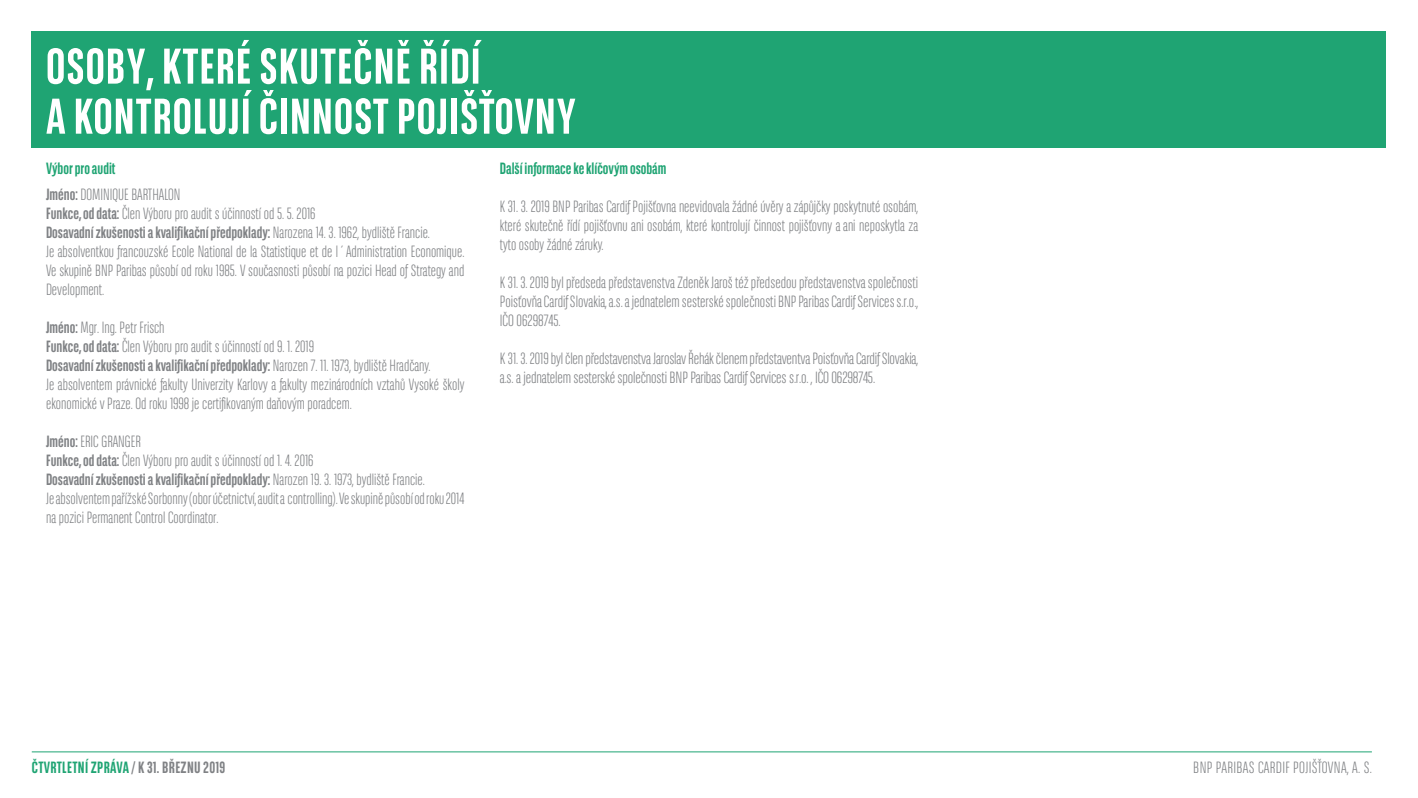
<style>
.page{position:relative;width:1418px;height:798px;background:#fff}
.page>*{position:absolute;margin:0;border:0;box-sizing:border-box;transform-origin:0 0}
.t1{font:700 50px/50px "BNPP Sans Condensed";letter-spacing:.02em;color:#fff}
.t2{font:300 16.25px/19px "BNPP Sans Condensed";color:#808285}
.t3{font:700 16.25px "BNPP Sans Condensed";letter-spacing:.02em;color:#1fa473}
.t4{font:300 16.25px "BNPP Sans Condensed";letter-spacing:.02em;color:#808285}
.t5{font:700 16.25px "BNPP Sans Condensed";color:#1fa473}
.s1{font-weight:700;color:#1fa473}
.s2{font-weight:700}
.s3{color:#808285}
</style>
<div class="page">
<hr style="left:32px;top:751px;width:1339px;height:1px;background:#1fa473">
<div style="left:32px;top:32px;width:1354px;height:116px;background:#1fa473"></div>
<h1 class="t1" style="left:46px;top:41px;width:531px">OSOBY, KTERÉ SKUTEČNĚ ŘÍDÍ<br>AKONTROLUJÍ ČINNOST POJIŠŤOVNY</h1>
<p class="t2" style="left:46px;top:154px;width:136px;line-height:26.1px"><span class="s1">Výbor pro audit<br></span><span class="s2">Jméno:</span> DOMINIQUE BARTHALON</p>
<p class="t2" style="left:46px;top:203px;width:420px"><span class="s2">Funkce, od data:</span> Člen Výboru pro audit s účinností od 5. 5. 2016<br><span class="s2">Dosavadní zkušenosti akvalifikační předpoklady:</span> Narozena 14. 3. 1962, bydliště Francie.<br>Je absolventkou francouzské Ecole National de la Statistique et de l´Administration Economique.<br>Ve skupině BNP Paribas působí od roku 1985. V současnosti působí na pozici Head of Strategy and Development.</p>
<p class="t2" style="left:46px;top:317px;width:420px"><span class="s2">Jméno:</span> Mgr. Ing. Petr Frisch<br><span class="s2">Funkce, od data:</span> Člen Výboru pro audit s účinností od 9. 1. 2019<br><span class="s2">Dosavadní zkušenosti akvalifikační předpoklady:</span> Narozen 7. 11. 1973, bydliště Hradčany.<br>Je absolventem právnické fakulty Univerzity Karlovy a fakulty mezinárodních vztahů Vysoké školy ekonomické v Praze. Od roku 1998 je certifikovaným daňovým poradcem.</p>
<p class="t2" style="left:46px;top:431px;width:420px"><span class="s2">Jméno:</span> ERIC GRANGER<br><span class="s2">Funkce, od data:</span> Člen Výboru pro audit s účinností od 1. 4. 2016<br><span class="s2">Dosavadní zkušenosti akvalifikační předpoklady:</span> Narozen 19. 3. 1973, bydliště Francie.<br>Je absolventem pařížské Sorbonny (obor účetnictví, audit a controlling). Ve skupině působí od roku 2014 na pozici Permanent Control Coordinator.</p>
<p class="t5" style="left:500px;top:158px;width:168px">Další informace ke klíčovým osobám</p>
<p class="t2" style="left:500px;top:196px;width:420px;text-align:justify">K 31. 3. 2019 BNP Paribas Cardif Pojišťovna neevidovala žádné úvěry a zápůjčky poskytnuté osobám, které skutečně řídí pojišťovnu ani osobám, které kontrolují činnost pojišťovny a ani neposkytla za tyto osoby žádné záruky.</p>
<p class="t2" style="left:500px;top:272px;width:420px;text-align:justify">K 31. 3. 2019 byl předseda představenstva Zdeněk Jaroš též předsedou představenstva společnosti Poisťovňa Cardif Slovakia, a.s. a jednatelem sesterské společnosti BNP Paribas Cardif Services s.r.o., IČO 06298745.</p>
<p class="t2" style="left:500px;top:348px;width:420px">K 31. 3. 2019 byl člen představenstva Jaroslav Řehák členem představentva Poisťovňa Cardif Slovakia, a.s. a jednatelem sesterské společnosti BNP Paribas Cardif Services s.r.o. , IČO 06298745.</p>
<p class="t3" style="left:32px;top:757px;width:195px">ČTVRTLETNÍ ZPRÁVA <span class="s3">/ K 31. BŘEZNU 2019</span></p>
<p class="t4" style="left:1193px;top:757px;width:180px">BNP PARIBAS CARDIF POJIŠŤOVNA, A. S.</p>
</div>
